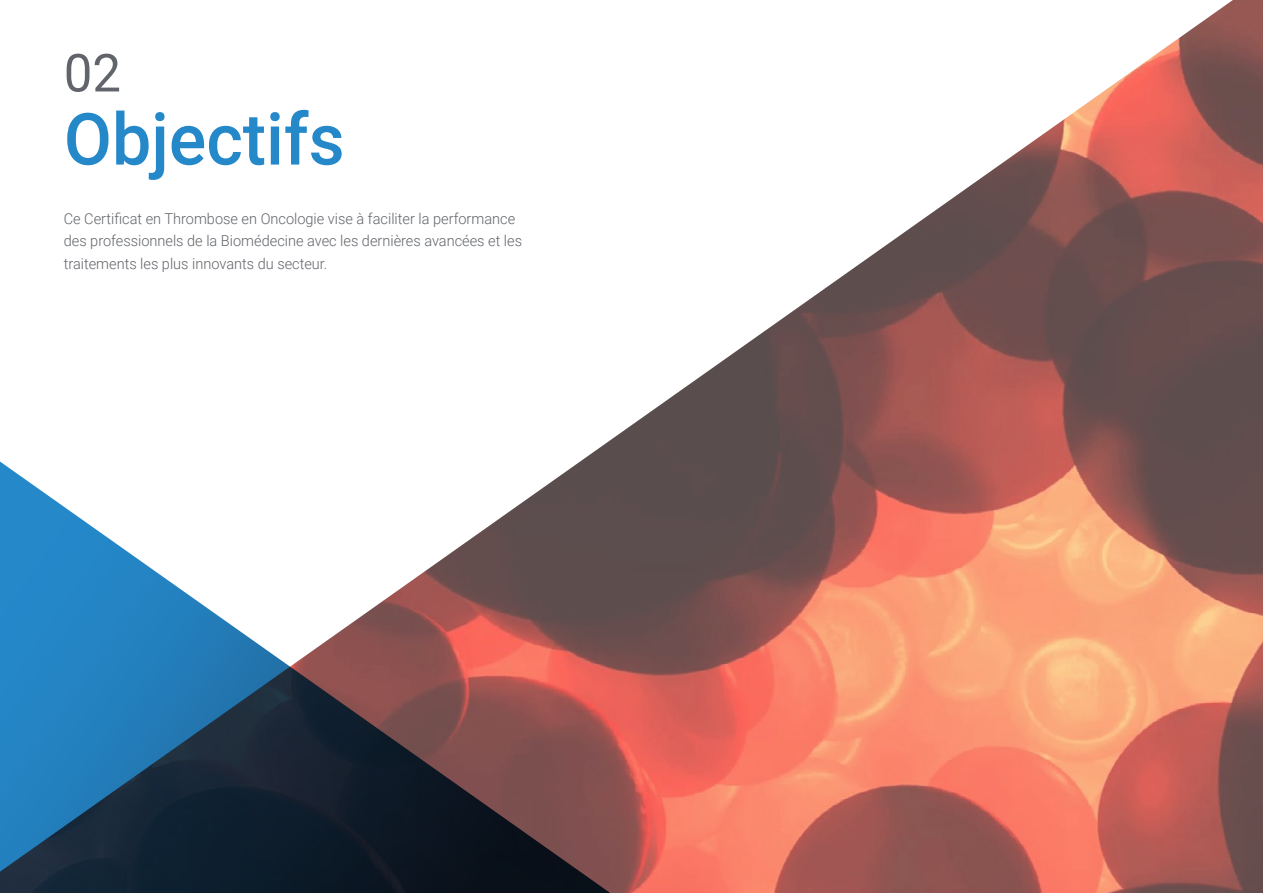
<style>
.page{position:relative;width:1263px;height:893px;background:#fff}
.page>*{position:absolute;margin:0;border:0;box-sizing:border-box;transform-origin:0 0}
.t1{font:500 72px "Roboto";color:#2488c9}
.t2{font:52.5px "Roboto";color:#61646a}
.t3{font:300 15px/22.5px "Roboto";color:#61646a}
</style>
<div class="page">
<img style="left:602px;top:0;width:661px;height:893px">
<svg style="left:0;top:446px;width:640px;height:447px"></svg>
<h2 class="t2" style="left:64px;top:36px;width:59px">02</h2>
<h1 class="t1" style="left:64px;top:89px;width:282px">Objectifs</h1>
<p class="t3" style="left:64px;top:207px;width:460px">Ce Certificat en Thrombose en Oncologie vise à faciliter la performance des professionnels de la Biomédecine avec les dernières avancées et les traitements les plus innovants du secteur.</p>
</div>
